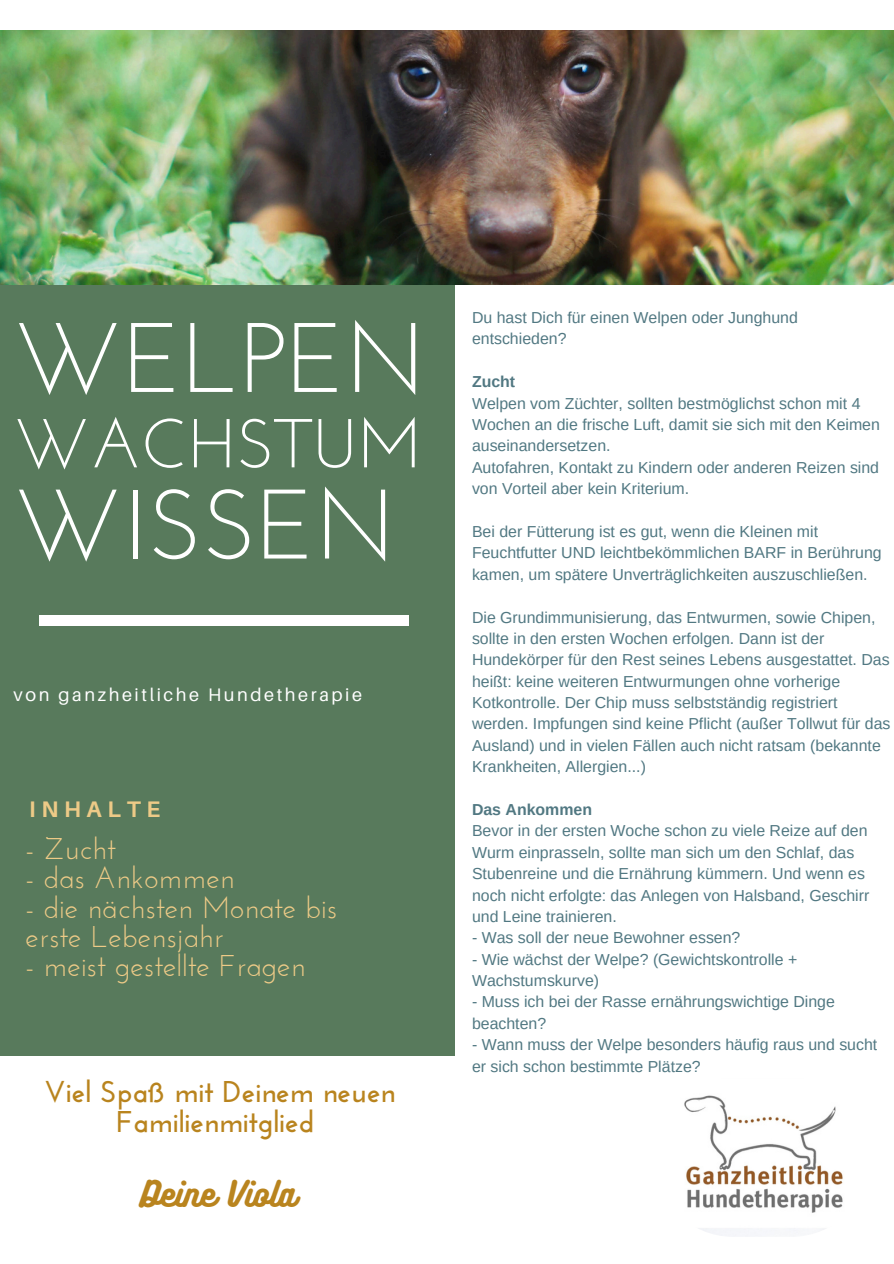
<style>
.page{position:relative;width:894px;height:1264px;background:#fff}
.page>*{position:absolute;margin:0;border:0;box-sizing:border-box;transform-origin:0 0}
.t1{font:98.4px "Josefin Sans";color:#fff}
.t2{font:69px "Josefin Sans";color:#fff}
.t3{font:31.5px "Bukhari Script";color:#b9841e}
.t4{font:30px/29.2px "Josefin Sans";color:#edca87}
.t5{font:700 30px/29.2px "Josefin Sans";color:#b9841e;text-align:center}
.t6{font:700 22.5px "Aileron";letter-spacing:.25em;color:#edca87}
.t7{font:18.15px "Aileron";letter-spacing:.14em;color:#fff}
.t8{font:15.9px/21.3px "Arimo";color:#517882}
.t9{font:700 15.9px "Arimo";color:#517882}
</style>
<div class="page">
<div style="left:0;top:279px;width:455px;height:776px;background:#587a5c"></div>
<img style="left:0;top:30px;width:893px;height:254px">
<div style="left:39px;top:615px;width:369px;height:11px;background:#fff"></div>
<img style="left:653px;top:1078px;width:216px;height:158px;border-radius:79px">
<h5 class="t1" style="left:14px;top:318px;width:413px">WELPEN</h5>
<h5 class="t2" style="left:14px;top:415px;width:409px">WACHSTUM</h5>
<h5 class="t1" style="left:14px;top:484px;width:383px">WISSEN</h5>
<h4 class="t7" style="left:14px;top:683px;width:350px">von ganzheitliche Hundetherapie</h4>
<p class="t6" style="left:29px;top:794px;width:133px">INHALTE</p>
<h2 class="t4" style="left:26px;top:836px;width:92px">- Zucht</h2>
<h2 class="t4" style="left:26px;top:866px;width:211px">- das Ankommen</h2>
<h2 class="t4" style="left:26px;top:895px;width:313px">- die nächsten Monate bis erste Lebensjahr</h2>
<h2 class="t4" style="left:26px;top:953px;width:281px">- meist gestellte Fragen</h2>
<p class="t5" style="left:44px;top:1080px;width:352px">Viel Spaß mit Deinem neuen<br>Familienmitglied</p>
<h3 class="t3" style="left:140px;top:1173px;width:157px">Deine Viola</h3>
<h3 class="t8" style="left:472px;top:307px;width:327px">Du hast Dich für einen Welpen oder Junghund entschieden?</h3>
<p class="t9" style="left:472px;top:373px;width:45px">Zucht</p>
<p class="t8" style="left:472px;top:392px;width:409px">Welpen vom Züchter, sollten bestmöglichst schon mit 4<br>Wochen an die frische Luft, damit sie sich mit den Keimen auseinandersetzen.</p>
<p class="t8" style="left:472px;top:456px;width:408px">Autofahren, Kontakt zu Kindern oder anderen Reizen sind von Vorteil aber kein Kriterium.</p>
<p class="t8" style="left:472px;top:521px;width:411px">Bei der Fütterung ist es gut, wenn die Kleinen mit<br>Feuchtfutter UND leichtbekömmlichen BARF in Berührung kamen, um spätere Unverträglichkeiten auszuschließen.</p>
<p class="t8" style="left:472px;top:606px;width:420px">Die Grundimmunisierung, das Entwurmen, sowie Chipen, sollte in den ersten Wochen erfolgen. Dann ist der Hundekörper für den Rest seines Lebens ausgestattet. Das heißt: keine weiteren Entwurmungen ohne vorherige Kotkontrolle. Der Chip muss selbstständig registriert werden. Impfungen sind keine Pflicht (außer Tollwut für das Ausland) und in vielen Fällen auch nicht ratsam (bekannte Krankheiten, Allergien...)</p>
<p class="t9" style="left:472px;top:800px;width:121px">Das Ankommen</p>
<p class="t8" style="left:472px;top:820px;width:399px">Bevor in der ersten Woche schon zu viele Reize auf den Wurm einprasseln, sollte man sich um den Schlaf, das Stubenreine und die Ernährung kümmern. Und wenn es noch nicht erfolgte: das Anlegen von Halsband, Geschirr und Leine trainieren.</p>
<p class="t8" style="left:472px;top:927px;width:270px">- Was soll der neue Bewohner essen?</p>
<p class="t8" style="left:472px;top:948px;width:327px">- Wie wächst der Welpe? (Gewichtskontrolle +<br>Wachstumskurve)</p>
<p class="t8" style="left:472px;top:991px;width:364px">- Muss ich bei der Rasse ernährungswichtige Dinge beachten?</p>
<p class="t8" style="left:472px;top:1034px;width:406px">- Wann muss der Welpe besonders häufig raus und sucht er sich schon bestimmte Plätze?</p>
</div>
